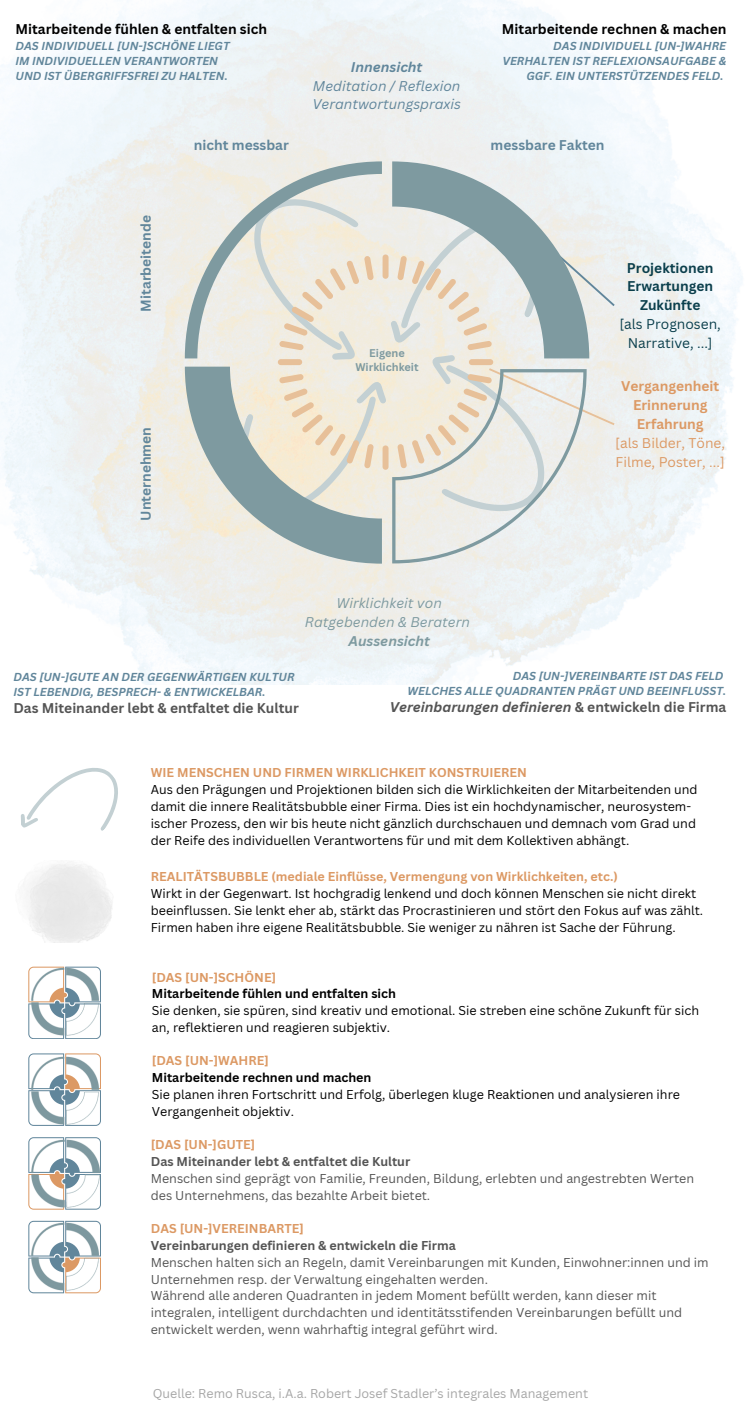
<style>
.page{position:relative;width:745px;height:1418px;background:#fff}
.page>*{position:absolute;margin:0;border:0;box-sizing:border-box;transform-origin:0 0}
.t1{font:13.75px/18.8px "Canva Sans";color:#dc9964;text-align:center}
.t2{font:700 13.75px "Canva Sans";color:#000}
.t3{font:700 13.75px/18.8px "Canva Sans";color:#0b3f4c;text-align:center}
.t4{font:italic 13.75px/18.8px "Canva Sans";color:#61869b;text-align:center}
.t5{font:700 13.75px "Canva Sans";color:#61869b}
.t6{font:italic 13.75px/18.8px "Canva Sans";color:#7e9aa0;text-align:center}
.t7{font:italic 700 13.75px "Canva Sans";color:#545454}
.t8{font:700 13.75px "Canva Sans";color:#545454}
.t9{font:12.5px/16.9px "Canva Sans";color:#000}
.t10{font:12.5px/16.9px "Canva Sans";color:#545454}
.t11{font:12.5px "Canva Sans";color:#a6a6a6}
.t12{font:italic 700 11.25px/15px "Canva Sans";color:#61869b;text-align:right}
.t13{font:700 10.88px/14.5px "Canva Sans";color:#7e9aa0;text-align:center}
.s1{font-weight:700}
.s2{font-weight:400}
.s3{font-style:normal}
.s4{font-weight:700;color:#dc9964}
</style>
<div class="page">
<svg style="left:29px;top:1037px;width:71px;height:2px"></svg>
<svg style="left:21px;top:768px;width:97px;height:95px"></svg>
<svg style="left:185px;top:161px;width:431px;height:402px;background:#d3d9d6"></svg>
<img style="left:28px;top:966px;width:72px;height:71px">
<img style="left:28px;top:1054px;width:72px;height:72px">
<img style="left:29px;top:1137px;width:72px;height:72px">
<img style="left:28px;top:1220px;width:72px;height:72px">
<svg style="left:278px;top:254px;width:215px;height:216px;background:#ece5d6"></svg>
<p class="t2" style="left:16px;top:19px;width:253px">Mitarbeitende fühlen &amp; entfalten sich</p>
<h2 class="t12" style="left:16px;top:38px;width:215px">DAS INDIVIDUELL [UN-]SCHÖNE LIEGT</h2>
<h2 class="t12" style="left:16px;top:53px;width:204px">IM INDIVIDUELLEN VERANTWORTEN</h2>
<p class="t12" style="left:16px;top:68px;width:214px">UND IST ÜBERGRIFFSFREI ZU HALTEN.</p>
<p class="t4" style="left:312px;top:57px;width:150px"><span class="s1">Innensicht<br></span>Meditation / Reflexion<br>Verantwortungspraxis</p>
<p class="t2" style="left:501px;top:19px;width:226px">Mitarbeitende rechnen &amp; machen</p>
<p class="t12" style="left:502px;top:38px;width:225px">DAS INDIVIDUELL [UN-]WAHRE<br>VERHALTEN IST REFLEXIONSAUFGABE &amp;<br>GGF. EIN UNTERSTÜTZENDES FELD.</p>
<p class="t5" style="left:136px;top:312px;width:98px;rotate:-90deg">Mitarbeitende</p>
<p class="t5" style="left:136px;top:521px;width:95px;rotate:-90deg">Unternehmen</p>
<h2 class="t5" style="left:194px;top:135px;width:96px">nicht messbar</h2>
<p class="t5" style="left:490px;top:135px;width:115px">messbare Fakten</p>
<p class="t13" style="left:355px;top:345px;width:65px">Eigene<br>Wirklichkeit</p>
<p class="t3" style="left:619px;top:258px;width:103px">Projektionen<br>Erwartungen<br>Zukünfte<br><span class="s2">[als Prognosen,<br>Narrative, ...]</span></p>
<p class="t1" style="left:615px;top:377px;width:111px"><span class="s1">Vergangenheit<br>Erinnerung<br>Erfahrung<br></span>[als Bilder, Töne,<br>Filme, Poster, ...]</p>
<h1 class="t6" style="left:305px;top:593px;width:167px">Wirklichkeit von<br>Ratgebenden &amp; Beratern<br><span class="s1">Aussensicht</span></h1>
<p class="t12" style="left:13px;top:669px;width:282px;text-align:left">DAS [UN-]GUTE AN DER GEGENWÄRTIGEN KULTUR<br>IST LEBENDIG, BESPRECH- &amp; ENTWICKELBAR.</p>
<p class="t8" style="left:13px;top:699px;width:287px">Das Miteinander lebt &amp; entfaltet die Kultur</p>
<p class="t12" style="left:512px;top:668px;width:212px">DAS [UN-]VEREINBARTE IST DAS FELD</p>
<p class="t12" style="left:407px;top:683px;width:320px">WELCHES ALLE QUADRANTEN PRÄGT UND BEEINFLUSST.</p>
<p class="t7" style="left:389px;top:698px;width:338px">Vereinbarungen definieren <span class="s3">&amp; entwickeln die Firma</span></p>
<h2 class="t9" style="left:151px;top:764px;width:548px"><span class="s4">WIE MENSCHEN UND FIRMEN WIRKLICHKEIT KONSTRUIEREN<br></span>Aus den Prägungen und Projektionen bilden sich die Wirklichkeiten der Mitarbeitenden und damit die innere Realitätsbubble einer Firma. Dies ist ein hochdynamischer, neurosystem&shy;ischer Prozess, den wir bis heute nicht gänzlich durchschauen und demnach vom Grad und der Reife des individuellen Verantwortens für und mit dem Kollektiven abhängt.</h2>
<p class="t9" style="left:151px;top:867px;width:553px"><span class="s4">REALITÄTSBUBBLE (mediale Einflüsse, Vermengung von Wirklichkeiten, etc.)<br></span>Wirkt in der Gegenwart. Ist hochgradig lenkend und doch können Menschen sie nicht direkt beeinflussen. Sie lenkt eher ab, stärkt das Procrastinieren und stört den Fokus auf was zählt.<br>Firmen haben ihre eigene Realitätsbubble. Sie weniger zu nähren ist Sache der Führung.</p>
<h1 class="t9" style="left:152px;top:968px;width:548px"><span class="s4">[DAS [UN-]SCHÖNE]<br></span><span class="s1">Mitarbeitende fühlen und entfalten sich<br></span>Sie denken, sie spüren, sind kreativ und emotional. Sie streben eine schöne Zukunft für sich an, reflektieren und reagieren subjektiv.</h1>
<h1 class="t9" style="left:152px;top:1052px;width:529px"><span class="s4">[DAS [UN-]WAHRE]<br></span><span class="s1">Mitarbeitende rechnen und machen<br></span>Sie planen ihren Fortschritt und Erfolg, überlegen kluge Reaktionen und analysieren ihre Vergangenheit objektiv.</h1>
<h1 class="t10" style="left:151px;top:1135px;width:544px"><span class="s4">[DAS [UN-]GUTE]<br></span><span class="s1">Das Miteinander lebt &amp; entfaltet die Kultur<br></span>Menschen sind geprägt von Familie, Freunden, Bildung, erlebten und angestrebten Werten des Unternehmens, das bezahlte Arbeit bietet.</h1>
<p class="t10" style="left:151px;top:1219px;width:559px"><span class="s4">DAS [UN-]VEREINBARTE]<br></span><span class="s1">Vereinbarungen definieren &amp; entwickeln die Firma<br></span>Menschen halten sich an Regeln, damit Vereinbarungen mit Kunden, Einwohner:innen und im Unternehmen resp. der Verwaltung eingehalten werden.<br>Während alle anderen Quadranten in jedem Moment befüllt werden, kann dieser mit integralen, intelligent durchdachten und identitätsstifenden Vereinbarungen befüllt und entwickelt werden, wenn wahrhaftig integral geführt wird.</p>
<p class="t11" style="left:153px;top:1384px;width:437px">Quelle: Remo Rusca, i.A.a. Robert Josef Stadler’s integrales Management</p>
</div>
